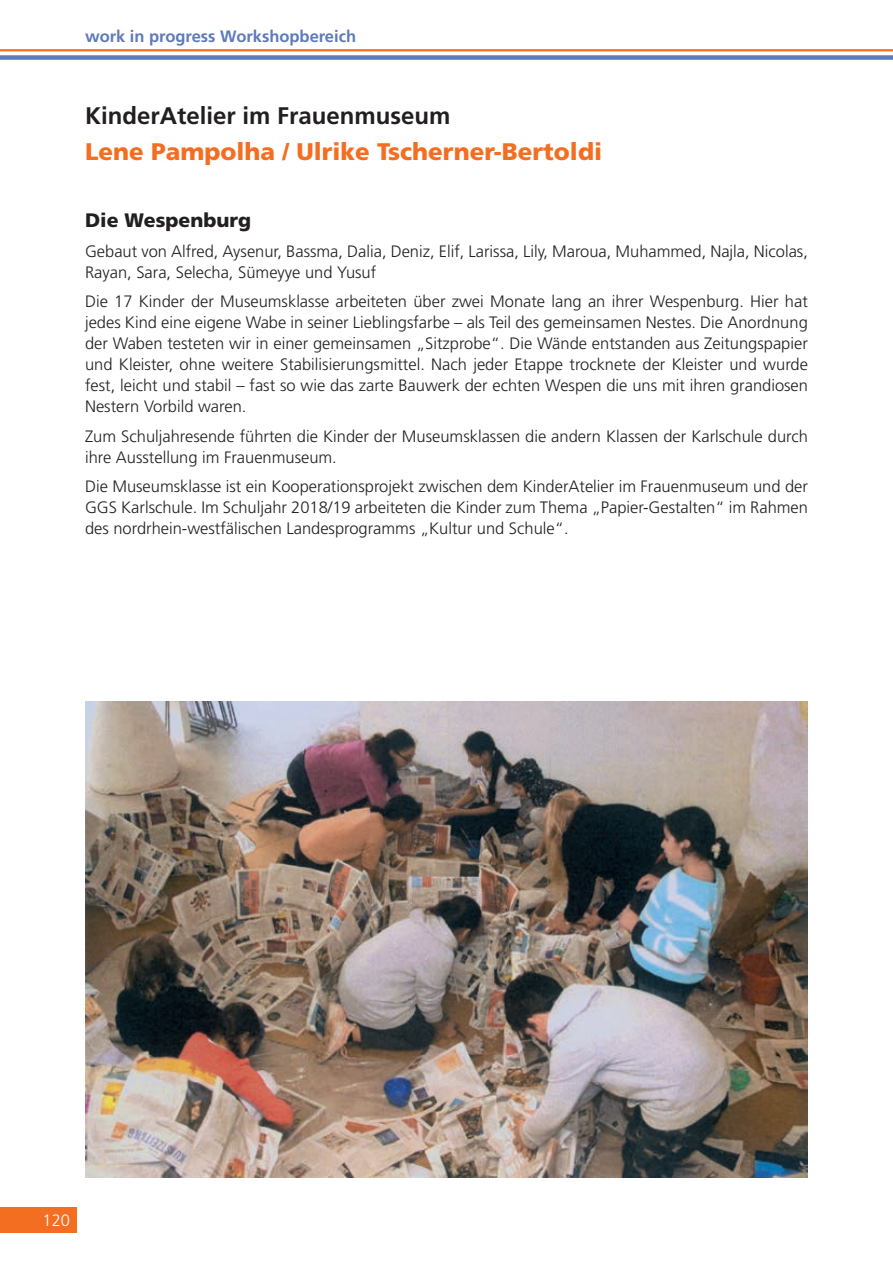
<style>
.page{position:relative;width:893px;height:1263px;background:#fff}
.page>*{position:absolute;margin:0;border:0;box-sizing:border-box;transform-origin:0 0}
.t1{font:900 24px "Frutiger LT Std";color:#f36e21}
.t2{font:700 24px "Frutiger LT Std";color:#231f20}
.t3{font:900 19.5px "Frutiger LT Std";color:#231f20}
.t4{font:300 16.5px/21px "Frutiger LT Std";color:#231f20}
.t5{font:700 16.5px "Frutiger LT Std";color:#5d7abd}
.t6{font:300 16.5px "Frutiger LT Std";color:#fff}
</style>
<div class="page">
<hr style="left:0;top:49px;width:893px;height:2px;background:#f36e21">
<div style="left:0;top:55px;width:893px;height:5px;background:#5d7abd"></div>
<div style="left:0;top:1208px;width:77px;height:25px;background:#f36e21"></div>
<img style="left:85px;top:701px;width:723px;height:477px">
<p class="t5" style="left:85px;top:27px;width:273px">work in progress Workshopbereich</p>
<h1 class="t2" style="left:85px;top:102px;width:367px">KinderAtelier im Frauenmuseum</h1>
<h1 class="t1" style="left:85px;top:137px;width:518px">Lene Pampolha / Ulrike Tscherner-Bertoldi</h1>
<p class="t3" style="left:85px;top:208px;width:168px">Die Wespenburg</p>
<p class="t4" style="left:85px;top:241px;width:724px">Gebaut von Alfred, Aysenur, Bassma, Dalia, Deniz, Elif, Larissa, Lily, Maroua, Muhammed, Najla, Nicolas,<br>Rayan, Sara, Selecha, Sümeyye und Yusuf</p>
<p class="t4" style="left:85px;top:291px;width:724px;text-align:justify">Die 17 Kinder der Museumsklasse arbeiteten über zwei Monate lang an ihrer Wespenburg. Hier hat jedes Kind eine eigene Wabe in seiner Lieblingsfarbe – als Teil des gemeinsamen Nestes. Die Anordnung der Waben testeten wir in einer gemeinsamen „Sitzprobe“. Die Wände entstanden aus Zeitungspapier und Kleister, ohne weitere Stabilisierungsmittel. Nach jeder Etappe trocknete der Kleister und wurde fest, leicht und stabil – fast so wie das zarte Bauwerk der echten Wespen die uns mit ihren grandiosen Nestern Vorbild waren.</p>
<p class="t4" style="left:85px;top:426px;width:724px">Zum Schuljahresende führten die Kinder der Museumsklassen die andern Klassen der Karlschule durch ihre Ausstellung im Frauenmuseum.</p>
<p class="t4" style="left:85px;top:476px;width:724px;text-align:justify">Die Museumsklasse ist ein Kooperationsprojekt zwischen dem KinderAtelier im Frauenmuseum und der GGS Karlschule. Im Schuljahr 2018/19 arbeiteten die Kinder zum Thema „Papier-Gestalten“ im Rahmen des nordrhein-westfälischen Landesprogramms „Kultur und Schule“.</p>
<p class="t6" style="left:43px;top:1211px;width:29px">120</p>
</div>
